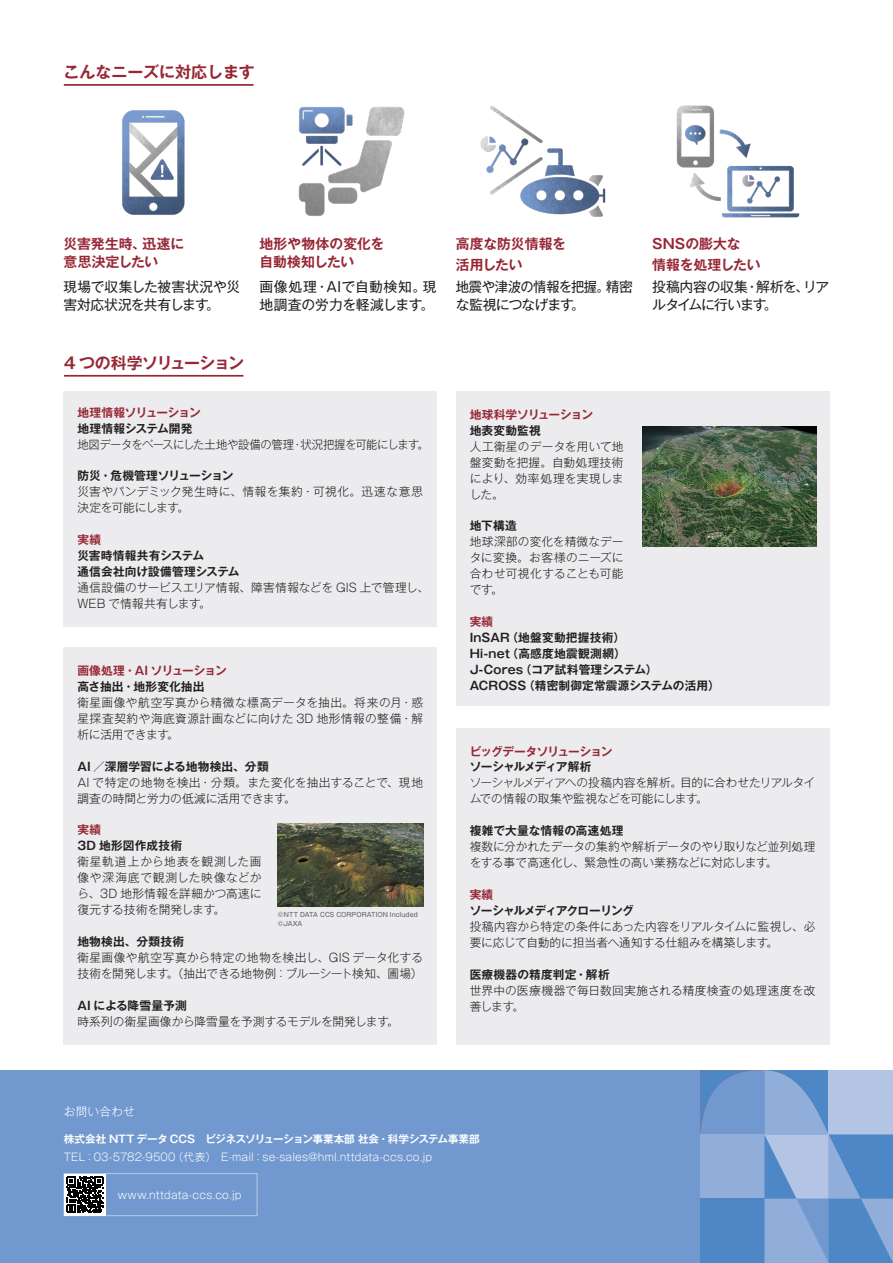
<style>
.page{position:relative;width:893px;height:1263px;background:#fff}
.page>*{position:absolute;margin:0;border:0;box-sizing:border-box;transform-origin:0 0}
.t1{font:700 15.9px "Gothic MB101 Pro De";letter-spacing:-.065em;color:#982736}
.t2{font:700 15.9px "Gothic MB101 Pro De";color:#982736}
.t3{font:700 13.8px "Gothic MB101 Pro De";letter-spacing:-.01em;color:#982736}
.t4{font:13.8px "Gothic MB101 Pro";letter-spacing:-.025em;color:#231f20}
.t5{font:13.8px/18px "Gothic MB101 Pro";color:#231f20}
.t6{font:13.8px/18px "Gothic MB101 Pro";letter-spacing:-.025em;color:#231f20;scale:.96 1}
.t7{font:700 13.8px "Gothic MB101 Pro De";letter-spacing:.01em;color:#982736}
.t8{font:13.8px "Gothic MB101 Pro";letter-spacing:-.06em;color:#231f20}
.t9{font:13.8px "Gothic MB101 Pro";letter-spacing:-.07em;color:#231f20}
.t10{font:13.8px "Gothic MB101 Pro";letter-spacing:.03em;color:#231f20}
.t11{font:300 11.7px/15.9px "Gothic MB101 Pro";letter-spacing:.005em;color:#231f20}
.t12{font:700 11.7px "Gothic MB101 Pro De";letter-spacing:.01em;color:#231f20}
.t13{font:300 11.7px/15.9px "Gothic MB101 Pro";letter-spacing:.035em;color:#231f20}
.t14{font:300 11.7px/15.9px "Gothic MB101 Pro";letter-spacing:-.015em;color:#231f20}
.t15{font:300 11.7px "Gothic MB101 Pro";letter-spacing:-.02em;color:#231f20}
.t16{font:700 11.7px "Gothic MB101 Pro De";letter-spacing:-.045em;color:#982736}
.t17{font:700 11.7px "Gothic MB101 Pro De";letter-spacing:-.06em;color:#231f20}
.t18{font:300 11.7px "Gothic MB101 Pro";letter-spacing:-.04em;color:#231f20}
.t19{font:300 11.7px "Gothic MB101 Pro";letter-spacing:-.06em;color:#231f20}
.t20{font:300 11.7px "Gothic MB101 Pro";letter-spacing:.055em;color:#231f20}
.t21{font:300 11.7px "Gothic MB101 Pro";letter-spacing:.06em;color:#231f20}
.t22{font:700 11.7px "Gothic MB101 Pro De";letter-spacing:-.04em;color:#231f20}
.t23{font:300 11.7px "Gothic MB101 Pro";letter-spacing:.03em;color:#231f20}
.t24{font:700 11.7px "Gothic MB101 Pro De";letter-spacing:-.065em;color:#982736}
.t25{font:700 11.7px "Gothic MB101 Pro De";letter-spacing:-.025em;color:#231f20}
.t26{font:300 11.7px "Gothic MB101 Pro";letter-spacing:-.025em;color:#231f20}
.t27{font:300 11.7px "Gothic MB101 Pro";letter-spacing:-.045em;color:#231f20}
.t28{font:700 11.7px "Gothic MB101 Pro De";letter-spacing:.03em;color:#231f20}
.t29{font:300 11.7px "Gothic MB101 Pro";letter-spacing:-.03em;color:#231f20}
.t30{font:300 11.7px "Gothic MB101 Pro";letter-spacing:.02em;color:#fff}
.t31{font:300 10.65px "Gothic MB101 Pro";letter-spacing:.015em;color:#fff}
.t32{font:700 10.65px "Gothic MB101 Pro De";letter-spacing:-.03em;color:#fff}
.t33{font:6.45px "Gothic MB101 Pro";letter-spacing:.01em;color:#57585a}
</style>
<div class="page">
<hr style="left:64px;top:375px;width:179px;height:2px;background:#982736">
<div style="left:0;top:1070px;width:893px;height:193px;background:#7198cf"></div>
<svg style="left:700px;top:1070px;width:193px;height:193px;background:#7ba1d3"></svg>
<img style="left:480px;top:105px;width:126px;height:112px">
<img style="left:676px;top:105px;width:124px;height:113px">
<img style="left:298px;top:107px;width:107px;height:109px">
<img style="left:122px;top:110px;width:63px;height:105px">
<hr style="left:64px;top:84px;width:190px;height:2px;background:#982736">
<div style="left:64px;top:391px;width:373px;height:236px;background:#ececee"></div>
<div style="left:456px;top:391px;width:373px;height:315px;background:#ececee"></div>
<div style="left:64px;top:648px;width:373px;height:397px;background:#ececee"></div>
<div style="left:456px;top:728px;width:373px;height:317px;background:#ececee"></div>
<img style="left:642px;top:427px;width:174px;height:120px">
<img style="left:278px;top:823px;width:146px;height:84px">
<svg style="left:64px;top:1174px;width:42px;height:41px"></svg>
<svg style="left:67px;top:1176px;width:36px;height:37px"></svg>
<p class="t2" style="left:64px;top:59px;width:193px">こんなニーズに対応します</p>
<p class="t3" style="left:64px;top:232px;width:84px">災害発生時、</p>
<p class="t3" style="left:64px;top:250px;width:96px">意思決定したい</p>
<p class="t5" style="left:206px;top:275px;width:36px;text-indent:-143px">現場で収集した被害状況や災。</p>
<p class="t3" style="left:142px;top:232px;width:43px">迅速に</p>
<p class="t4" style="left:64px;top:293px;width:147px">害対応状況を共有します</p>
<p class="t7" style="left:260px;top:232px;width:126px">地形や物体の変化を</p>
<p class="t3" style="left:260px;top:250px;width:96px">自動検知したい</p>
<p class="t4" style="left:260px;top:275px;width:71px">画像処理・</p>
<p class="t10" style="left:327px;top:275px;width:101px">AIで自動検知。</p>
<p class="t4" style="left:423px;top:275px;width:15px">現</p>
<p class="t4" style="left:260px;top:293px;width:165px">地調査の労力を軽減します</p>
<p class="t4" style="left:420px;top:293px;width:15px">。</p>
<p class="t1" style="left:64px;top:349px;width:182px">4 つの科学ソリューション</p>
<p class="t16" style="left:77px;top:402px;width:125px">地理情報ソリューション</p>
<p class="t12" style="left:77px;top:418px;width:116px">地理情報システム開発</p>
<p class="t18" style="left:77px;top:434px;width:218px">地図データをベースにした土地や設備の管理</p>
<p class="t22" style="left:77px;top:466px;width:158px">防災・危機管理ソリューション</p>
<p class="t13" style="left:177px;top:482px;width:247px;text-indent:-100px">災害やパンデミック発生時に、情報を集約・可視化。迅速な意思。</p>
<p class="t27" style="left:300px;top:434px;width:121px">状況把握を可能にします</p>
<p class="t11" style="left:292px;top:434px;width:13px">・</p>
<p class="t11" style="left:417px;top:434px;width:13px">。</p>
<p class="t29" style="left:77px;top:498px;width:103px">決定を可能にします</p>
<p class="t16" style="left:77px;top:530px;width:25px">実績</p>
<p class="t12" style="left:77px;top:546px;width:128px">災害時情報共有システム</p>
<p class="t12" style="left:77px;top:562px;width:164px">通信会社向け設備管理システム</p>
<p class="t11" style="left:199px;top:578px;width:231px;text-indent:-122px">通信設備のサービスエリア情報、障害情報などを GIS 上で管理し、。</p>
<p class="t11" style="left:77px;top:594px;width:125px">WEB で情報共有します</p>
<p class="t16" style="left:77px;top:661px;width:151px">画像処理・AI ソリューション</p>
<p class="t12" style="left:77px;top:677px;width:129px">高さ抽出・地形変化抽出</p>
<p class="t13" style="left:77px;top:693px;width:347px">衛星画像や航空写真から精微な標高データを抽出。将来の月・惑</p>
<p class="t13" style="left:77px;top:709px;width:347px">星探査契約や海底資源計画などに向けた 3D 地形情報の整備・解</p>
<p class="t11" style="left:167px;top:725px;width:13px">。</p>
<p class="t15" style="left:77px;top:725px;width:93px">析に活用できます</p>
<p class="t12" style="left:77px;top:756px;width:193px">AI ／深層学習による地物検出、分類</p>
<p class="t11" style="left:284px;top:773px;width:141px;text-indent:-207px">AI で特定の地物を検出・分類。また変化を抽出することで、現地。</p>
<p class="t11" style="left:77px;top:788px;width:210px">調査の時間と労力の低減に活用できます</p>
<p class="t16" style="left:77px;top:820px;width:25px">実績</p>
<p class="t12" style="left:77px;top:836px;width:106px">3D 地形図作成技術</p>
<p class="t20" style="left:77px;top:852px;width:186px">衛星軌道上から地表を観測した画</p>
<p class="t21" style="left:77px;top:868px;width:186px">像や深海底で観測した映像などか</p>
<p class="t11" style="left:77px;top:884px;width:186px">ら、3D 地形情報を詳細かつ高速に</p>
<p class="t11" style="left:213px;top:900px;width:13px">。</p>
<p class="t15" style="left:77px;top:900px;width:139px">復元する技術を開発します</p>
<p class="t12" style="left:77px;top:932px;width:108px">地物検出、分類技術</p>
<p class="t11" style="left:77px;top:948px;width:347px;text-align:right">衛星画像や航空写真から特定の地物を検出し、GIS データ化する。（抽出できる地物例：ブルーシート検知、圃場(</p>
<p class="t33" style="left:278px;top:909px;width:141px">©NTT DATA CCS CORPORATION Included</p>
<p class="t33" style="left:278px;top:918px;width:26px">©JAXA</p>
<p class="t15" style="left:77px;top:964px;width:93px">技術を開発します</p>
<p class="t12" style="left:77px;top:996px;width:111px">AI による降雪量予測</p>
<p class="t11" style="left:77px;top:1012px;width:313px">時系列の衛星画像から降雪量を予測するモデルを開発します</p>
<p class="t11" style="left:387px;top:1012px;width:13px">。</p>
<p class="t3" style="left:456px;top:232px;width:112px">高度な防災情報を</p>
<p class="t3" style="left:456px;top:253px;width:68px">活用したい</p>
<p class="t3" style="left:652px;top:232px;width:90px">SNSの膨大な</p>
<p class="t3" style="left:652px;top:253px;width:110px">情報を処理したい</p>
<p class="t6" style="left:571px;top:275px;width:42px;text-indent:-115px">地震や津波の情報を把握。。</p>
<p class="t4" style="left:606px;top:275px;width:29px">精密</p>
<p class="t8" style="left:456px;top:293px;width:120px">な監視につなげます</p>
<p class="t4" style="left:652px;top:275px;width:97px">投稿内容の収集</p>
<p class="t4" style="left:756px;top:275px;width:54px">解析を、</p>
<p class="t4" style="left:803px;top:275px;width:28px">リア</p>
<p class="t4" style="left:745px;top:275px;width:15px">・</p>
<p class="t9" style="left:652px;top:293px;width:116px">ルタイムに行います</p>
<p class="t4" style="left:764px;top:293px;width:15px">。</p>
<p class="t16" style="left:470px;top:405px;width:125px">地球科学ソリューション</p>
<p class="t12" style="left:470px;top:421px;width:73px">地表変動監視</p>
<p class="t11" style="left:470px;top:437px;width:155px;text-align:justify">人工衛星のデータを用いて地盤変動を把握。自動処理技術により、効率処理を実現しました。</p>
<p class="t12" style="left:470px;top:516px;width:49px">地下構造</p>
<p class="t11" style="left:470px;top:532px;width:155px">地球深部の変化を精微なデー</p>
<p class="t23" style="left:470px;top:548px;width:155px">タに変換。お客様のニーズに</p>
<p class="t11" style="left:470px;top:564px;width:155px">合わせ可視化することも可能</p>
<p class="t11" style="left:491px;top:580px;width:13px">。</p>
<p class="t11" style="left:470px;top:580px;width:25px">です</p>
<p class="t16" style="left:470px;top:612px;width:25px">実績</p>
<p class="t12" style="left:506px;top:628px;width:120px">（地盤変動把握技術(</p>
<p class="t12" style="left:470px;top:628px;width:41px">InSAR</p>
<p class="t28" style="left:507px;top:644px;width:121px">（高感度地震観測網(</p>
<p class="t12" style="left:470px;top:644px;width:42px">Hi-net</p>
<p class="t25" style="left:520px;top:660px;width:139px">（コア試料管理システム(</p>
<p class="t12" style="left:470px;top:660px;width:55px">J-Cores</p>
<p class="t12" style="left:523px;top:676px;width:198px">（精密制御定常震源システムの活用(</p>
<p class="t12" style="left:470px;top:676px;width:58px">ACROSS</p>
<p class="t24" style="left:470px;top:741px;width:144px">ビッグデータソリューション</p>
<p class="t17" style="left:470px;top:757px;width:123px">ソーシャルメディア解析</p>
<p class="t19" style="left:470px;top:773px;width:214px">ソーシャルメディアへの投稿内容を解析。</p>
<p class="t26" style="left:680px;top:773px;width:137px">目的に合わせたリアルタイ</p>
<p class="t14" style="left:470px;top:789px;width:230px">ムでの情報の取集や監視などを可能にします</p>
<p class="t12" style="left:470px;top:821px;width:155px">複雑で大量な情報の高速処理</p>
<p class="t14" style="left:766px;top:837px;width:51px;text-indent:-296px">複数に分かれたデータの集約や解析データのやり取りなど並列処理。</p>
<p class="t11" style="left:696px;top:789px;width:13px">。</p>
<p class="t14" style="left:470px;top:853px;width:300px">をする事で高速化し、緊急性の高い業務などに対応します</p>
<p class="t16" style="left:470px;top:885px;width:25px">実績</p>
<p class="t17" style="left:470px;top:901px;width:166px">ソーシャルメディアクローリング</p>
<p class="t11" style="left:767px;top:917px;width:50px;text-indent:-297px">投稿内容から特定の条件にあった内容をリアルタイムに監視し、必。</p>
<p class="t15" style="left:470px;top:933px;width:300px">要に応じて自動的に担当者へ通知する仕組みを構築します</p>
<p class="t12" style="left:470px;top:965px;width:142px">医療機器の精度判定・解析</p>
<p class="t11" style="left:512px;top:981px;width:304px;text-indent:-43px">世界中の医療機器で毎日数回実施される精度検査の処理速度を改。</p>
<p class="t11" style="left:470px;top:997px;width:46px">善します</p>
<p class="t30" style="left:64px;top:1102px;width:73px">お問い合わせ</p>
<p class="t32" style="left:64px;top:1130px;width:417px">株式会社 NTT データ CCS　ビジネスソリューション事業本部社会・科学システム事業部</p>
<p class="t31" style="left:221px;top:1148px;width:212px">E-mail：se-sales@hml.nttdata-ccs.co j p.</p>
<p class="t31" style="left:173px;top:1148px;width:45px">（代表）</p>
<p class="t31" style="left:64px;top:1148px;width:113px">TEL：03-5782-9500</p>
<p class="t31" style="left:118px;top:1186px;width:125px">www.nttdata-ccs.co j p.</p>
</div>
